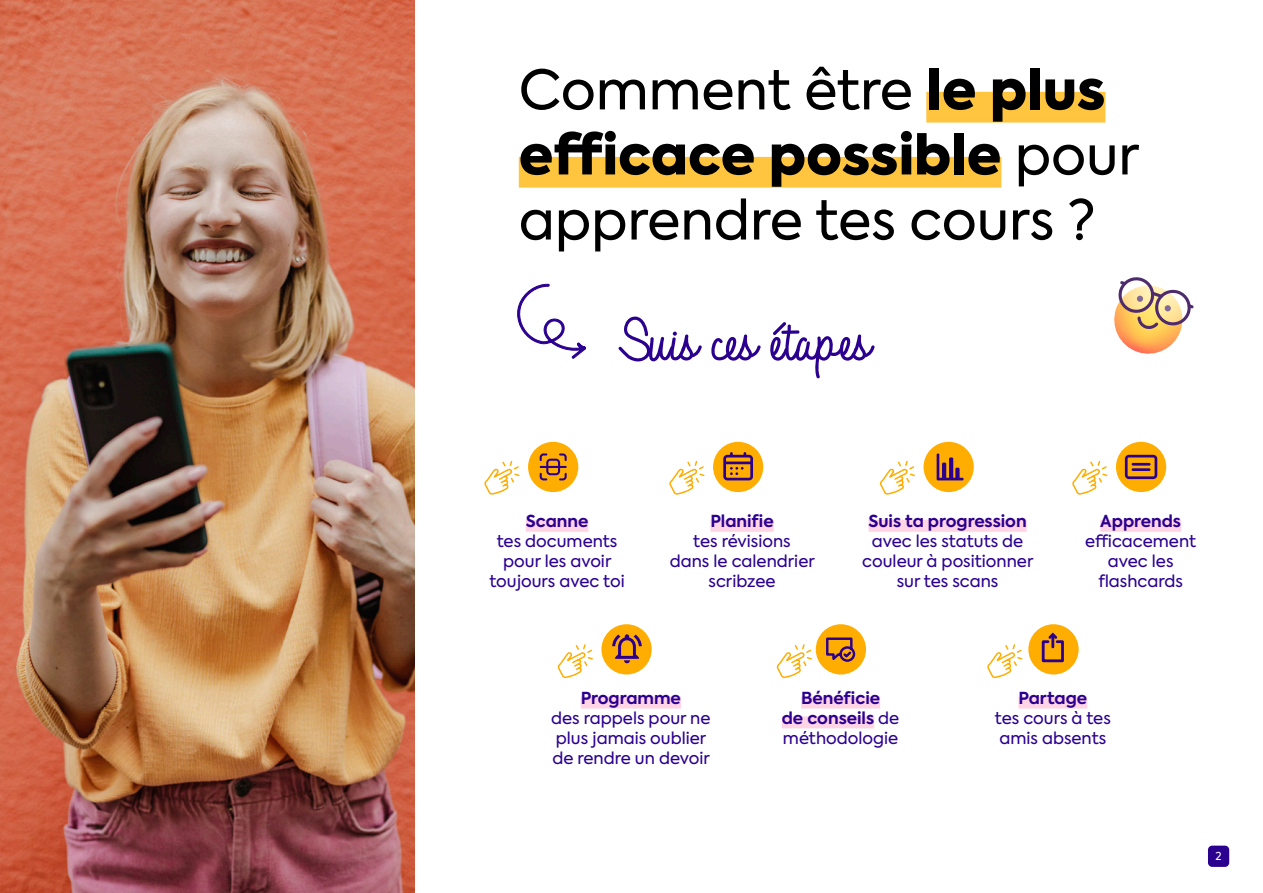
<style>
.page{position:relative;width:1263px;height:893px;background:#fff}
.page>*{position:absolute;margin:0;border:0;box-sizing:border-box;transform-origin:0 0}
.t1{font:64.2px "Rolling Ball Cursive";color:#2b008f}
.t2{font:54.15px/65.1px "Axiforma";color:#000}
.t3{font:16.5px/19.8px "Axiforma";color:#2b0090;text-align:center}
.t4{font:700 16.5px/19.8px "Axiforma";color:#2b0090;text-align:center}
.t5{font:10.95px "Axiforma";color:#fff}
.s1{font-weight:900}
.s2{font-weight:400}
</style>
<div class="page">
<div style="left:1208px;top:846px;width:21px;height:21px;background:#2b008f;border-radius:4px"></div>
<div style="left:926px;top:92px;width:179px;height:31px;background:#ffc53e"></div>
<div style="left:519px;top:157px;width:482px;height:31px;background:#ffc53e"></div>
<svg style="left:517px;top:284px;width:69px;height:75px"></svg>
<img style="left:0;top:0;width:415px;height:893px">
<div style="left:528px;top:442px;width:50px;height:50px;background:#ffad00;border-radius:50%"></div>
<svg style="left:540px;top:453px;width:27px;height:27px"></svg>
<div style="left:1018px;top:697px;width:69px;height:12px;background:#ffd5e5"></div>
<div style="left:713px;top:442px;width:50px;height:50px;background:#ffad00;border-radius:50%"></div>
<svg style="left:723px;top:452px;width:30px;height:28px"></svg>
<div style="left:923px;top:442px;width:51px;height:50px;background:#ffad00;border-radius:50%"></div>
<svg style="left:937px;top:453px;width:27px;height:27px"></svg>
<div style="left:1116px;top:442px;width:50px;height:50px;background:#ffad00;border-radius:50%"></div>
<svg style="left:1125px;top:455px;width:32px;height:24px"></svg>
<hr style="left:1132px;top:463px;width:18px;height:3px;background:#2b008f">
<hr style="left:1132px;top:468px;width:18px;height:3px;background:#2b008f">
<div style="left:526px;top:520px;width:62px;height:12px;background:#ffd5e5"></div>
<div style="left:710px;top:520px;width:64px;height:12px;background:#ffd5e5"></div>
<div style="left:868px;top:520px;width:159px;height:12px;background:#ffd5e5"></div>
<div style="left:1100px;top:520px;width:81px;height:12px;background:#ffd5e5"></div>
<div style="left:581px;top:697px;width:100px;height:12px;background:#ffd5e5"></div>
<div style="left:801px;top:697px;width:79px;height:12px;background:#ffd5e5"></div>
<div style="left:782px;top:716px;width:92px;height:12px;background:#ffd5e5"></div>
<div style="left:1028px;top:624px;width:51px;height:50px;background:#ffad00;border-radius:50%"></div>
<svg style="left:1041px;top:632px;width:23px;height:31px"></svg>
<div style="left:601px;top:624px;width:51px;height:50px;background:#ffad00;border-radius:50%"></div>
<svg style="left:612px;top:634px;width:30px;height:29px"></svg>
<div style="left:816px;top:624px;width:50px;height:50px;background:#ffad00;border-radius:50%"></div>
<svg style="left:826px;top:637px;width:29px;height:25px"></svg>
<svg style="left:1114px;top:277px;width:80px;height:77px"></svg>
<svg style="left:484px;top:460px;width:36px;height:34px"></svg>
<svg style="left:669px;top:460px;width:36px;height:34px"></svg>
<svg style="left:557px;top:644px;width:36px;height:34px"></svg>
<svg style="left:776px;top:644px;width:36px;height:34px"></svg>
<svg style="left:987px;top:644px;width:36px;height:34px"></svg>
<svg style="left:879px;top:460px;width:36px;height:34px"></svg>
<svg style="left:1072px;top:460px;width:36px;height:34px"></svg>
<h2 class="t2" style="left:519px;top:58px;width:622px">Comment être <span class="s1">le plus efficace possible</span> pour apprendre tes cours ?</h2>
<h1 class="t1" style="left:620px;top:306px;width:254px">Suis ces étapes</h1>
<p class="t4" style="left:526px;top:512px;width:64px">Scanne</p>
<p class="t3" style="left:489px;top:531px;width:137px">tes documents pour les avoir toujours avec toi</p>
<p class="t4" style="left:710px;top:512px;width:65px">Planifie</p>
<p class="t3" style="left:670px;top:531px;width:147px">tes révisions<br>dans le calendrier scribzee</p>
<p class="t4" style="left:868px;top:512px;width:160px">Suis ta progression</p>
<p class="t3" style="left:862px;top:531px;width:173px">avec les statuts de couleur à positionner sur tes scans</p>
<p class="t4" style="left:1100px;top:512px;width:82px">Apprends</p>
<p class="t3" style="left:1085px;top:531px;width:112px">efficacement avec les flashcards</p>
<p class="t4" style="left:581px;top:688px;width:102px">Programme</p>
<p class="t3" style="left:551px;top:708px;width:161px;text-align:left">des rappels pour ne plus jamais oublier de rendre un devoir</p>
<p class="t4" style="left:782px;top:688px;width:119px">Bénéficie<br>de conseils <span class="s2">de méthodologie</span></p>
<p class="t4" style="left:1018px;top:688px;width:70px">Partage</p>
<p class="t3" style="left:995px;top:708px;width:118px;text-align:left">tes cours à tes amis absents</p>
<p class="t5" style="left:1215px;top:849px;width:8px">2</p>
</div>
